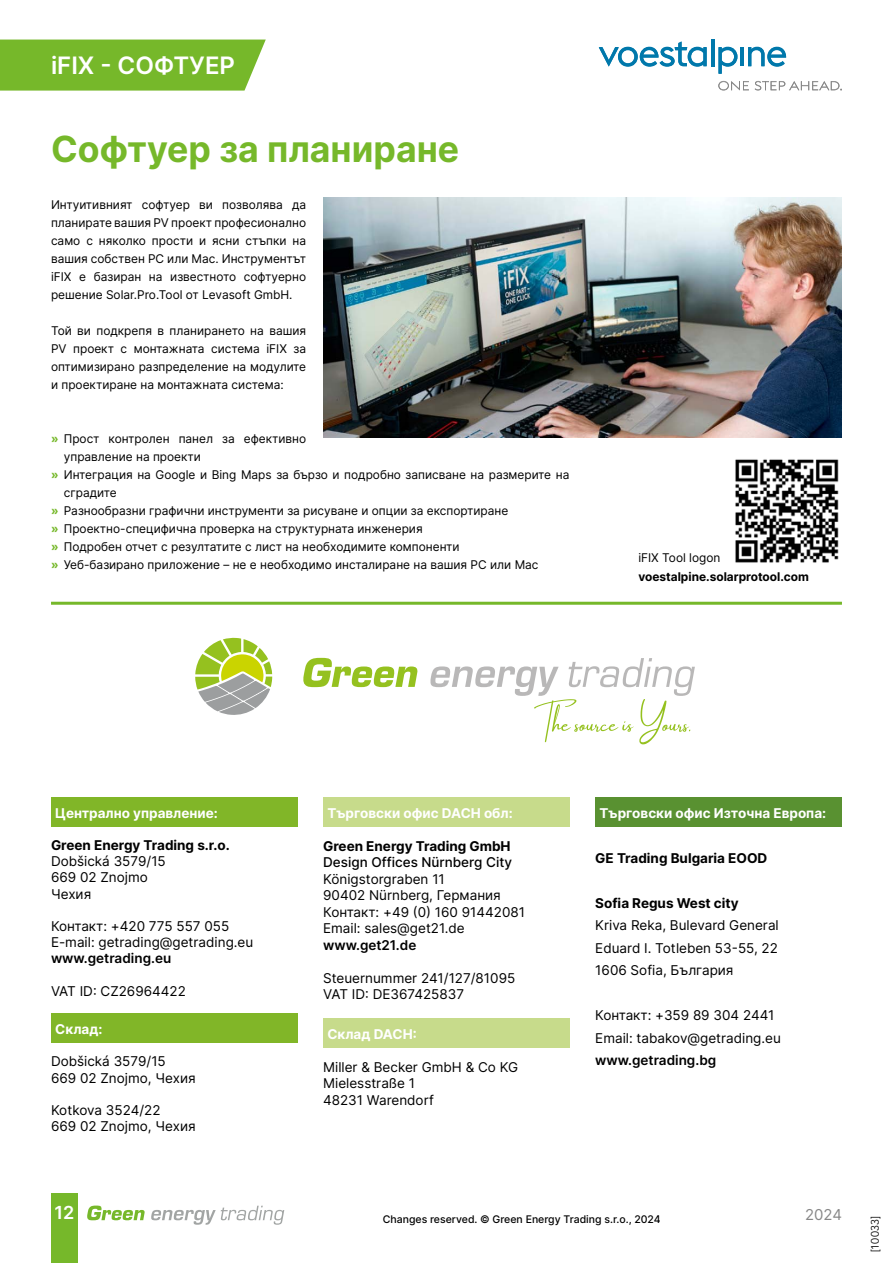
<style>
.page{position:relative;width:893px;height:1263px;background:#fff}
.page>*{position:absolute;margin:0;border:0;box-sizing:border-box;transform-origin:0 0}
.t1{font:700 36px "Inter";color:#76b82a}
.t2{font:600 24px "Inter";color:#fff}
.t3{font:600 18px "Inter";color:#fff}
.t4{font:15px "Inter";color:#878787}
.t5{font:13.5px/16.5px "Inter";color:#000}
.t6{font:700 13.5px "Inter";color:#000}
.t7{font:700 13.5px "Inter";color:#fff}
.t8{font:600 13.5px "Inter";color:#000}
.t9{font:500 13.5px "Inter";color:#000}
.t10{font:12px/18px "Inter";color:#000;text-align:justify}
.t11{font:700 12px "Inter";color:#000}
.t12{font:10.8px "Avenir";color:#000}
.t13{font:500 10.5px "Inter";color:#000}
.s1{font-weight:700;color:#76b82a}
</style>
<div class="page">
<div style="left:51px;top:1194px;width:27px;height:69px;background:#76b82a"></div>
<svg style="left:87px;top:1205px;width:58px;height:15px"></svg>
<svg style="left:151px;top:1206px;width:133px;height:19px"></svg>
<svg style="left:195px;top:638px;width:77px;height:77px"></svg>
<svg style="left:303px;top:658px;width:115px;height:29px"></svg>
<svg style="left:430px;top:658px;width:265px;height:86px"></svg>
<div style="left:0;top:40px;width:266px;height:51px;background:#76b82a"></div>
<svg style="left:599px;top:41px;width:108px;height:26px"></svg>
<hr style="left:711px;top:40px;width:3px;height:26px;background:#0078ab">
<svg style="left:718px;top:47px;width:19px;height:27px"></svg>
<hr style="left:740px;top:47px;width:4px;height:19px;background:#0078ab">
<svg style="left:748px;top:47px;width:38px;height:20px"></svg>
<svg style="left:718px;top:81px;width:31px;height:10px"></svg>
<svg style="left:755px;top:81px;width:87px;height:10px"></svg>
<hr style="left:51px;top:602px;width:791px;height:3px;background:#76b82a">
<img style="left:323px;top:198px;width:519px;height:240px">
<img style="left:735px;top:459px;width:104px;height:104px">
<div style="left:51px;top:797px;width:247px;height:30px;background:#81b628"></div>
<div style="left:51px;top:1013px;width:247px;height:30px;background:#81b628"></div>
<div style="left:323px;top:797px;width:247px;height:30px;background:#c7db8b"></div>
<div style="left:323px;top:1018px;width:247px;height:30px;background:#c7db8b"></div>
<div style="left:595px;top:797px;width:247px;height:30px;background:#599131"></div>
<h2 class="t2" style="left:51px;top:48px;width:183px">iFIX - Софтуер</h2>
<h1 class="t1" style="left:51px;top:123px;width:410px">Софтуер за планиране</h1>
<p class="t10" style="left:51px;top:195px;width:257px">Интуитивният софтуер ви позволява да планирате вашия PV проект професионално само с няколко прости и ясни стъпки на вашия собствен PC или Mac. Инструментът iFIX е базиран на известното софтуерно решение Solar.Pro.Tool от Levasoft GmbH.</p>
<p class="t10" style="left:51px;top:321px;width:257px">Той ви подкрепя в планирането на вашия PV проект с монтажната система iFIX за оптимизирано разпределение на модулите и проектиране на монтажната система:</p>
<p class="t10" style="left:51px;top:429px;width:257px"><span class="s1">»</span> Прост контролен панел за ефективно</p>
<p class="t10" style="left:64px;top:447px;width:139px">управление на проекти</p>
<p class="t10" style="left:51px;top:465px;width:520px"><span class="s1">»</span> Интеграция на Google и Bing Maps за бързо и подробно записване на размерите на</p>
<p class="t10" style="left:64px;top:483px;width:54px">сградите</p>
<p class="t10" style="left:51px;top:501px;width:459px"><span class="s1">»</span> Разнообразни графични инструменти за рисуване и опции за експортиране</p>
<p class="t10" style="left:51px;top:519px;width:373px"><span class="s1">»</span> Проектно-специфична проверка на структурната инженерия</p>
<p class="t10" style="left:51px;top:537px;width:410px"><span class="s1">»</span> Подробен отчет с резултатите с лист на необходимите компоненти</p>
<p class="t10" style="left:51px;top:555px;width:489px"><span class="s1">»</span> Уеб-базирано приложение – не е необходимо инсталиране на вашия PC или Mac</p>
<p class="t10" style="left:638px;top:548px;width:84px">iFIX Tool logon</p>
<p class="t11" style="left:638px;top:568px;width:172px">voestalpine.solarprotool.com</p>
<p class="t7" style="left:55px;top:803px;width:164px">Централно управление:</p>
<p class="t6" style="left:51px;top:835px;width:180px">Green Energy Trading s.r.o.</p>
<p class="t5" style="left:51px;top:853px;width:116px">Dobšická 3579/15<br>669 02 Znojmo<br>Чехия</p>
<p class="t5" style="left:51px;top:918px;width:204px">Контакт: +420 775 557 055<br>E-mail: getrading@getrading.eu</p>
<p class="t8" style="left:51px;top:949px;width:122px">www.getrading.eu</p>
<p class="t5" style="left:51px;top:982px;width:136px">VAT ID: CZ26964422</p>
<p class="t7" style="left:55px;top:1019px;width:49px">Склад:</p>
<p class="t5" style="left:51px;top:1053px;width:146px">Dobšická 3579/15<br>669 02 Znojmo, Чехия</p>
<p class="t5" style="left:51px;top:1101px;width:146px">Kotkova 3524/22<br>669 02 Znojmo, Чехия</p>
<p class="t7" style="left:327px;top:803px;width:187px">Търговски офис DACH обл:</p>
<p class="t6" style="left:323px;top:836px;width:189px">Green Energy Trading GmbH</p>
<p class="t9" style="left:323px;top:852px;width:190px">Design Offices Nürnberg City</p>
<p class="t5" style="left:323px;top:870px;width:203px">Königstorgraben 11<br>90402 Nürnberg, Германия<br>Контакт: +49 (0) 160 91442081<br>Email: sales@get21.de</p>
<p class="t8" style="left:323px;top:935px;width:95px">www.get21.de</p>
<p class="t5" style="left:323px;top:969px;width:194px">Steuernummer 241/127/81095<br>VAT ID: DE367425837</p>
<p class="t7" style="left:327px;top:1024px;width:91px">Склад DACH:</p>
<p class="t5" style="left:323px;top:1058px;width:197px">Miller &amp; Becker GmbH &amp; Co KG<br>Mielesstraße 1<br>48231 Warendorf</p>
<p class="t7" style="left:600px;top:803px;width:228px">Търговски офис Източна Европа:</p>
<p class="t6" style="left:595px;top:848px;width:174px">GE Trading Bulgaria EOOD</p>
<p class="t6" style="left:595px;top:893px;width:145px">Sofia Regus West city</p>
<p class="t5" style="left:595px;top:914px;width:185px;line-height:22.5px;text-align:justify">Kriva Reka, Bulevard General Eduard I. Totleben 53-55, 22<br>1606 Sofia, България</p>
<p class="t5" style="left:595px;top:1004px;width:187px;line-height:22.5px">Контакт: +359 89 304 2441<br>Email: tabakov@getrading.eu</p>
<p class="t8" style="left:595px;top:1050px;width:122px">www.getrading.bg</p>
<h3 class="t3" style="left:54px;top:1199px;width:21px">12</h3>
<p class="t4" style="left:805px;top:1204px;width:38px">2024</p>
<p class="t13" style="left:383px;top:1211px;width:279px">Changes reserved. © Green Energy Trading s.r.o., 2024</p>
<p class="t12" style="left:869px;top:1252px;width:37px;rotate:-90deg">[10033]</p>
</div>
